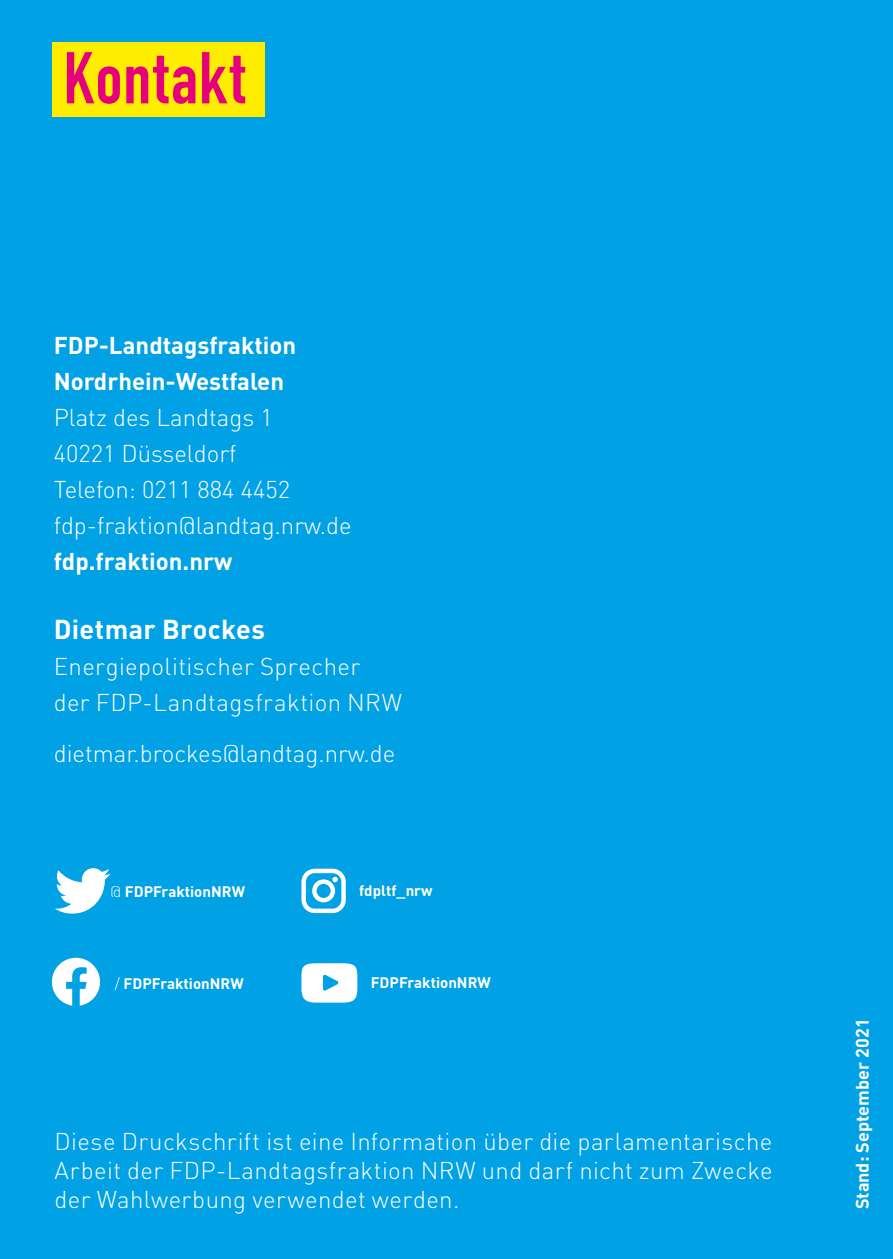
<style>
.page{position:relative;width:893px;height:1259px;background:#00a1e5}
.page>*{position:absolute;margin:0;border:0;box-sizing:border-box;transform-origin:0 0}
.t1{font:700 72px "DIN Condensed";letter-spacing:.025em;color:#e6007c}
.t2{font:700 27px "DIN";letter-spacing:.015em;color:#fff}
.t3{font:300 24px/36px "DIN";letter-spacing:.005em;color:#fff}
.t4{font:700 24px/36px "DIN";color:#fff}
.t5{font:700 18px "DIN";color:#fff}
.t6{font:700 15px "DIN";color:#fff}
.s1{font-weight:300}
</style>
<div class="page">
<div style="left:52px;top:43px;width:212px;height:74px;background:#ffed00"></div>
<svg style="left:55px;top:868px;width:56px;height:45px"></svg>
<svg style="left:301px;top:868px;width:45px;height:45px"></svg>
<svg style="left:301px;top:963px;width:56px;height:39px;background:#dff3fb"></svg>
<svg style="left:52px;top:957px;width:48px;height:48px"></svg>
<h1 class="t1" style="left:63px;top:30px;width:183px">Kontakt</h1>
<p class="t4" style="left:54px;top:326px;width:244px">FDP-Landtagsfraktion<br>Nordrhein-Westfalen</p>
<p class="t3" style="left:54px;top:399px;width:299px">Platz des Landtags 1<br>40221 Düsseldorf<br>Telefon: 0211 884 4452 fdp-fraktion@landtag.nrw.de</p>
<p class="t4" style="left:54px;top:542px;width:180px">fdp.fraktion.nrw</p>
<p class="t2" style="left:54px;top:611px;width:213px">Dietmar Brockes</p>
<p class="t3" style="left:54px;top:648px;width:350px">Energiepolitischer Sprecher der FDP-Landtagsfraktion NRW</p>
<p class="t3" style="left:54px;top:735px;width:343px">dietmar.brockes@landtag.nrw.de</p>
<p class="t6" style="left:111px;top:881px;width:136px"><span class="s1">@</span> FDPFraktionNRW</p>
<p class="t6" style="left:359px;top:881px;width:75px">fdpltf_nrw</p>
<p class="t6" style="left:115px;top:973px;width:131px"><span class="s1">/</span> FDPFraktionNRW</p>
<p class="t6" style="left:371px;top:973px;width:122px">FDPFraktionNRW</p>
<p class="t3" style="left:55px;top:1126px;width:720px;line-height:28.8px;text-align:justify">Diese Druckschrift ist eine Information über die parlamentarische Arbeit der FDP-Landtagsfraktion NRW und darf nicht zum Zwecke der Wahlwerbung verwendet werden.</p>
<p class="t5" style="left:850px;top:1209px;width:192px;rotate:-90deg">Stand: September 2021</p>
</div>
